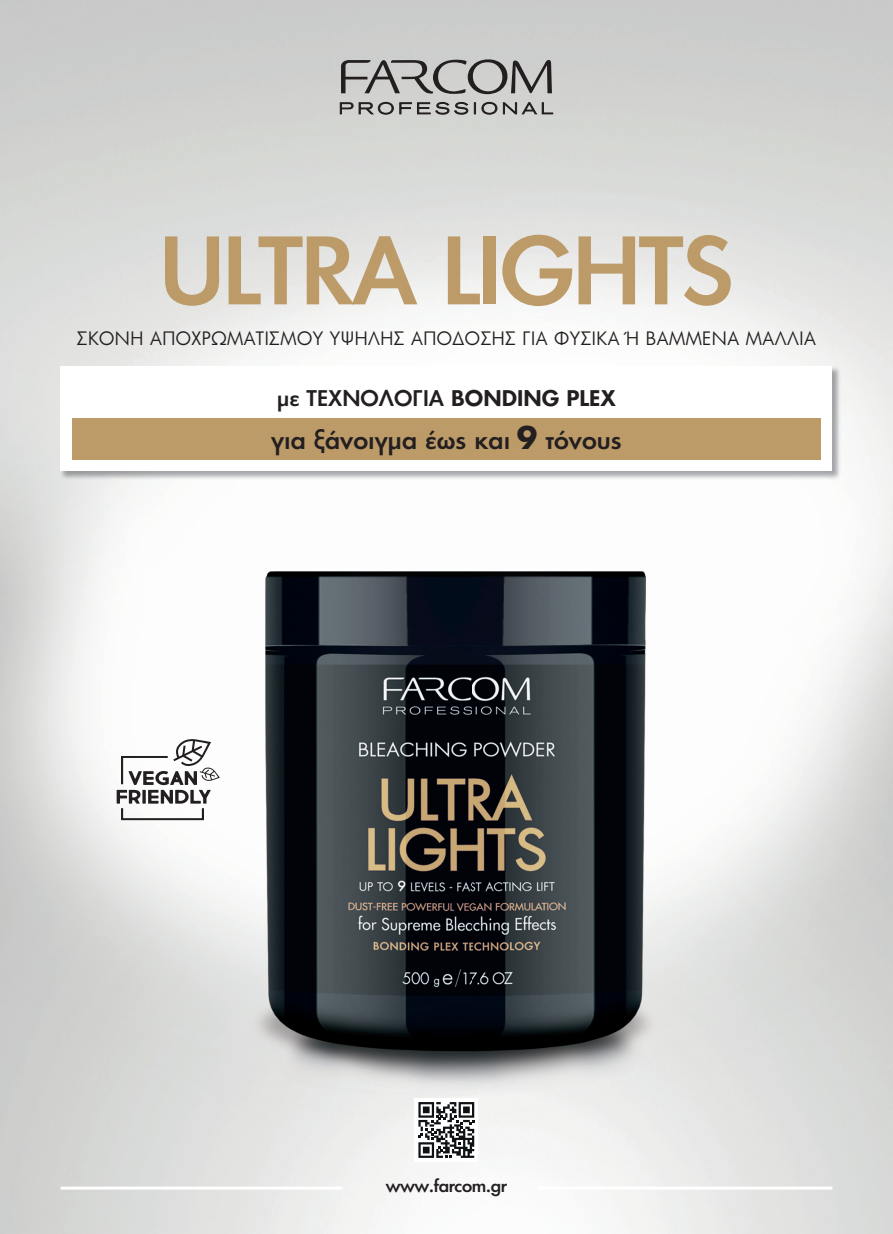
<style>
.page{position:relative;width:893px;height:1234px;background:#fff}
.page>*{position:absolute;margin:0;border:0;box-sizing:border-box;transform-origin:0 0}
.t1{font:500 90px "PF Futura Neu";letter-spacing:-.03em;color:#bc9b69}
.t2{font:500 24px "PF Futura Neu";color:#231f20}
.t3{font:500 21px "PF Futura Neu";color:#231f20}
.t4{font:18px "PF Futura Neu";letter-spacing:.03em;color:#231f20}
.t5{font:500 16.5px "PF Futura Neu";letter-spacing:-.03em;color:#231f20}
.s1{font-weight:600}
.s2{font-weight:700;font-size:30px}
</style>
<div class="page">
<img style="left:0;top:0;width:735px;height:359px">
<img style="left:104px;top:480px;width:737px;height:753px">
<img style="left:60px;top:366px;width:781px;height:114px">
<div style="left:61px;top:366px;width:771px;height:105px;background:#fff"></div>
<svg style="left:341px;top:59px;width:211px;height:35px;background:#a0a09f"></svg>
<svg style="left:340px;top:102px;width:213px;height:12px;background:#979795"></svg>
<div style="left:72px;top:418px;width:749px;height:41px;background:#bc9b69"></div>
<svg style="left:117px;top:738px;width:103px;height:82px"></svg>
<hr style="left:61px;top:1186px;width:281px;height:3px;background:#fff">
<hr style="left:537px;top:1186px;width:295px;height:3px;background:#fff">
<div style="left:415px;top:1097px;width:63px;height:64px;background:#fff"></div>
<svg style="left:418px;top:1102px;width:56px;height:55px"></svg>
<h1 class="t1" style="left:159px;top:211px;width:576px">ULTRA LIGHTS</h1>
<p class="t4" style="left:77px;top:327px;width:741px">ΣΚΟΝΗ ΑΠΟΧΡΩΜΑΤΙΣΜΟΥ ΥΨΗΛΗΣ ΑΠΟ∆ΟΣΗΣ ΓΙΑ ΦΥΣΙΚΑ Ή ΒΑΜΜΕΝΑ ΜΑΛΛΙΑ</p>
<p class="t3" style="left:277px;top:384px;width:340px">µε TEXNOΛΟΓΙΑ <span class="s1">BONDING PLEX</span></p>
<h2 class="t2" style="left:271px;top:423px;width:352px">για ξάνοιγµα έως και <span class="s2">9</span> τόνους</h2>
<p class="t5" style="left:386px;top:1174px;width:123px">www.farcom.gr</p>
</div>
